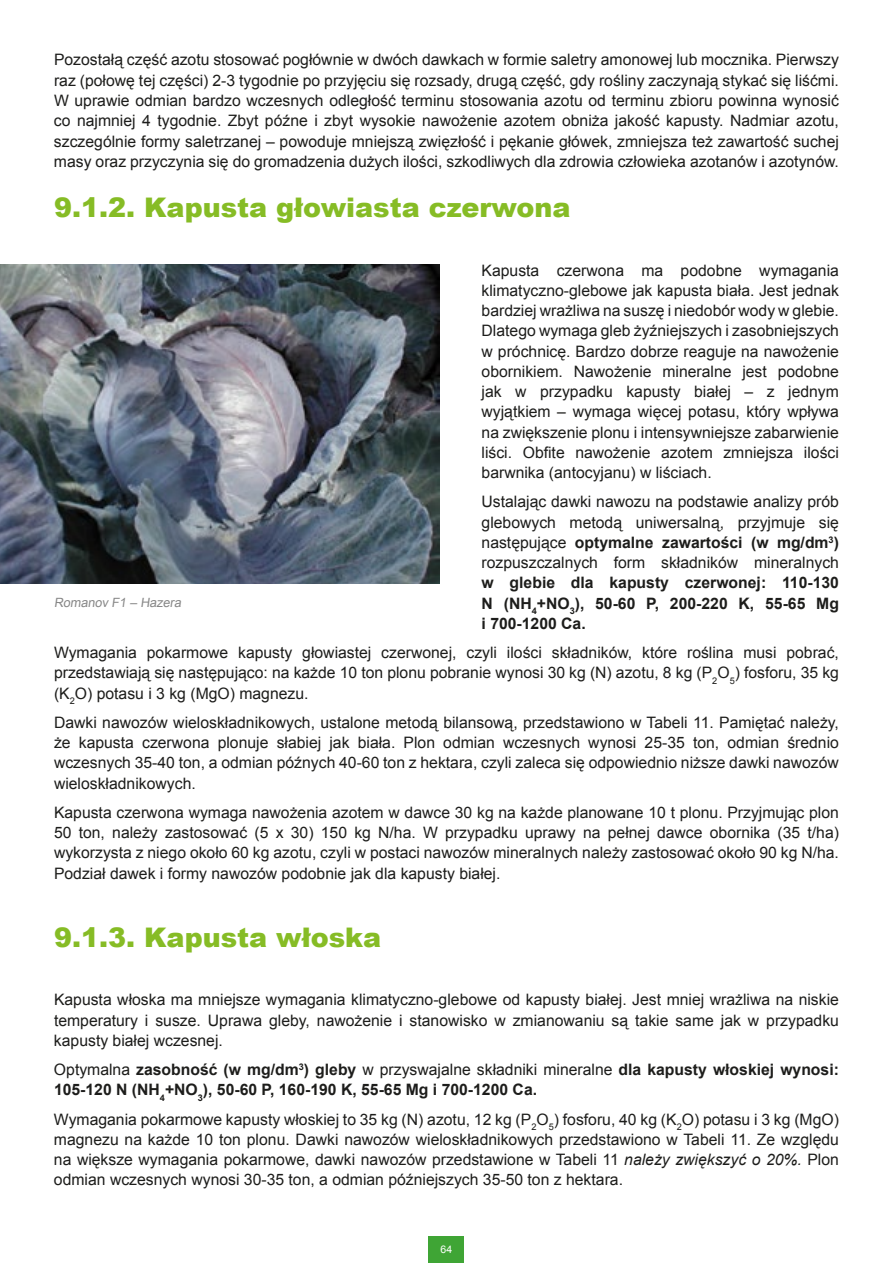
<style>
.page{position:relative;width:893px;height:1263px;background:#fff}
.page>*{position:absolute;margin:0;border:0;box-sizing:border-box;transform-origin:0 0}
.t1{font:900 27px "Arial";color:#86bc25}
.t2{font:15.75px/20.2px "Arial";color:#1d1d1b;text-align:justify}
.t3{font:700 15.75px/20.2px "Arial";color:#1d1d1b;text-align:justify}
.t4{font:12.75px "Arial";color:#878787}
.t5{font:10.5px "Arial";color:#fff}
.s1{font-weight:700}
.s2{font-weight:400}
.s3{font-style:italic}
</style>
<div class="page">
<div style="left:429px;top:1236px;width:35px;height:27px;background:#3fa535"></div>
<img style="left:0;top:264px;width:439px;height:319px">
<p class="t2" style="left:54px;top:50px;width:786px">Pozostałą część azotu stosować pogłównie w dwóch dawkach w formie saletry amonowej lub mocznika. Pierwszy raz (połowę tej części) 2-3 tygodnie po przyjęciu się rozsady, drugą część, gdy rośliny zaczynają stykać się liśćmi.<br>W uprawie odmian bardzo wczesnych odległość terminu stosowania azotu od terminu zbioru powinna wynosić co najmniej 4 tygodnie. Zbyt późne i zbyt wysokie nawożenie azotem obniża jakość kapusty. Nadmiar azotu, szczególnie formy saletrzanej – powoduje mniejszą zwięzłość i pękanie główek, zmniejsza też zawartość suchej masy oraz przyczynia się do gromadzenia dużych ilości, szkodliwych dla zdrowia człowieka azotanów i azotynów.</p>
<h1 class="t1" style="left:54px;top:188px;width:518px">9.1.2. Kapusta głowiasta czerwona</h1>
<p class="t2" style="left:482px;top:260px;width:359px">Kapusta czerwona ma podobne wymagania klimatyczno-glebowe jak kapusta biała. Jest jednak bardziej wrażliwa na suszę i niedobór wody w glebie.<br>Dlatego wymaga gleb żyźniejszych i zasobniejszych w próchnicę. Bardzo dobrze reaguje na nawożenie obornikiem. Nawożenie mineralne jest podobne jak w przypadku kapusty białej – z jednym wyjątkiem – wymaga więcej potasu, który wpływa na zwiększenie plonu i intensywniejsze zabarwienie liści. Obfite nawożenie azotem zmniejsza ilości barwnika (antocyjanu) w liściach.</p>
<p class="t2" style="left:482px;top:492px;width:359px">Ustalając dawki nawozu na podstawie analizy prób glebowych metodą uniwersalną, przyjmuje się następujące <span class="s1">optymalne zawartości (w mg/dm</span><sup>3</sup><span class="s1">) </span>rozpuszczalnych form składników mineralnych</p>
<p class="t3" style="left:482px;top:573px;width:359px">w glebie dla kapusty czerwonej: 110-130<br>N (NH<sub>4</sub>+NO<sub>3</sub>), 50-60 P, 200-220 K, 55-65 Mg i 700-1200 Ca.</p>
<p class="t2" style="left:54px;top:642px;width:786px">Wymagania pokarmowe kapusty głowiastej czerwonej, czyli ilości składników, które roślina musi pobrać, przedstawiają się następująco: na każde 10 ton plonu pobranie wynosi 30 kg (N) azotu, 8 kg (P<sub>2</sub>O<sub>5</sub>) fosforu, 35 kg (K<sub>2</sub>O) potasu i 3 kg (MgO) magnezu.</p>
<p class="t2" style="left:54px;top:712px;width:786px">Dawki nawozów wieloskładnikowych, ustalone metodą bilansową, przedstawiono w Tabeli 11. Pamiętać należy, że kapusta czerwona plonuje słabiej jak biała. Plon odmian wczesnych wynosi 25-35 ton, odmian średnio wczesnych 35-40 ton, a odmian późnych 40-60 ton z hektara, czyli zaleca się odpowiednio niższe dawki nawozów wieloskładnikowych.</p>
<p class="t2" style="left:54px;top:802px;width:786px">Kapusta czerwona wymaga nawożenia azotem w dawce 30 kg na każde planowane 10 t plonu. Przyjmując plon 50 ton, należy zastosować (5 x 30) 150 kg N/ha. W przypadku uprawy na pełnej dawce obornika (35 t/ha) wykorzysta z niego około 60 kg azotu, czyli w postaci nawozów mineralnych należy zastosować około 90 kg N/ha.<br>Podział dawek i formy nawozów podobnie jak dla kapusty białej.</p>
<p class="t4" style="left:54px;top:594px;width:131px">Romanov F1 – Hazera</p>
<h1 class="t1" style="left:54px;top:917px;width:329px">9.1.3. Kapusta włoska</h1>
<p class="t2" style="left:54px;top:990px;width:786px">Kapusta włoska ma mniejsze wymagania klimatyczno-glebowe od kapusty białej. Jest mniej wrażliwa na niskie temperatury i susze. Uprawa gleby, nawożenie i stanowisko w zmianowaniu są takie same jak w przypadku kapusty białej wczesnej.</p>
<p class="t3" style="left:54px;top:1060px;width:786px"><span class="s2">Optymalna</span> zasobność (w mg/dm<sup>3</sup>) gleby <span class="s2">w przyswajalne składniki mineralne</span> dla kapusty włoskiej wynosi:<br>105-120 N (NH<sub>4</sub>+NO<sub>3</sub>), 50-60 P, 160-190 K, 55-65 Mg i 700-1200 Ca.</p>
<p class="t2" style="left:54px;top:1109px;width:786px">Wymagania pokarmowe kapusty włoskiej to 35 kg (N) azotu, 12 kg (P<sub>2</sub>O<sub>5</sub>) fosforu, 40 kg (K<sub>2</sub>O) potasu i 3 kg (MgO) magnezu na każde 10 ton plonu. Dawki nawozów wieloskładnikowych przedstawiono w Tabeli 11. Ze względu na większe wymagania pokarmowe, dawki nawozów przedstawione w Tabeli 11 <span class="s3">należy zwiększyć o 20%.</span> Plon odmian wczesnych wynosi 30-35 ton, a odmian późniejszych 35-50 ton z hektara.</p>
<p class="t5" style="left:441px;top:1242px;width:13px">64</p>
</div>
